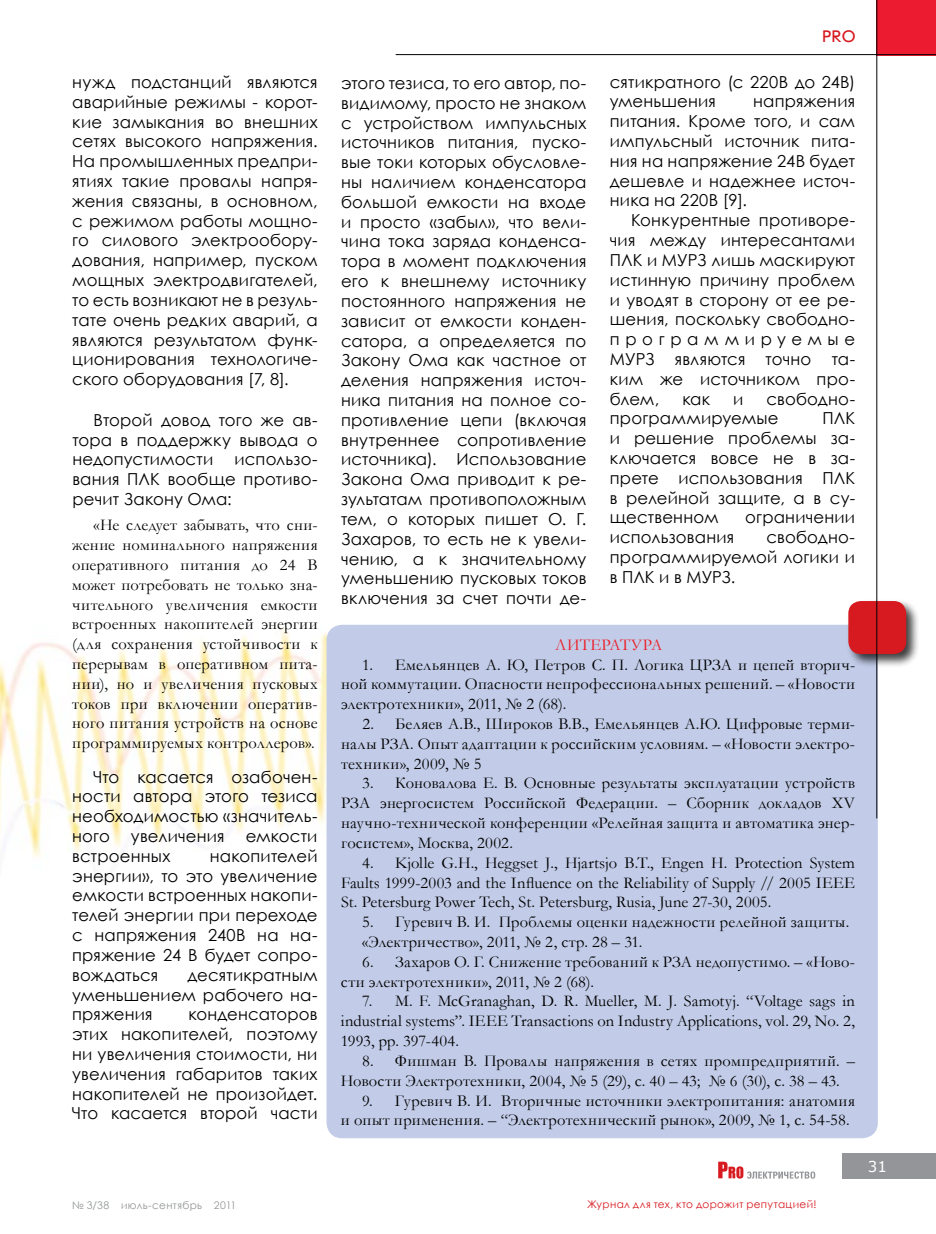
<style>
.page{position:relative;width:936px;height:1234px;background:#fff}
.page>*{position:absolute;margin:0;border:0;box-sizing:border-box;transform-origin:0 0}
.t1{font:16.5px/19.8px "Century Gothic";letter-spacing:.01em;color:#000;text-align:justify}
.t2{font:16.5px/19.8px "Garamond";letter-spacing:.015em;color:#000;text-align:justify}
.t3{font:16.5px "Garamond";color:#ed1c24}
.t4{font:16.5px "Journal Sans Serif Plain";color:#d71920}
.t5{font:15px "Verdana";color:#fff}
.t6{font:10.5px "Century Gothic";letter-spacing:.03em;color:#d71920}
.t7{font:10.5px "Century Gothic";letter-spacing:.03em;color:#939598}
</style>
<div class="page">
<img style="left:0;top:629px;width:326px;height:253px">
<div style="left:326px;top:624px;width:551px;height:513px;background:#c2cce8;border-radius:16px"></div>
<div style="left:846px;top:598px;width:74px;height:70px;background:#000;opacity:.75"></div>
<div style="left:848px;top:601px;width:58px;height:53px;background:#d71920;border-radius:13px"></div>
<div style="left:842px;top:1152px;width:93px;height:26px;background:#939598"></div>
<svg style="left:718px;top:1161px;width:97px;height:17px"></svg>
<div style="left:876px;top:0;width:59px;height:55px;background:#ed1b30"></div>
<hr style="left:876px;top:0;width:1px;height:818px;background:#000">
<hr style="left:395px;top:54px;width:540px;height:1px;background:#000">
<p class="t4" style="left:822px;top:27px;width:35px">pro</p>
<p class="t1" style="left:72px;top:72px;width:247px">нужд подстанций являются аварийные режимы - корот&shy;кие замыкания во внешних сетях высокого напряжения.<br>На промышленных предпри&shy;ятиях такие провалы напря&shy;жения связаны, в основном, с режимом работы мощно&shy;го силового электрообору&shy;дования, например, пуском мощных электродвигателей, то есть возникают не в резуль&shy;тате очень редких аварий, а являются результатом функ&shy;ционирования технологиче&shy;ского оборудования [7, 8].</p>
<p class="t1" style="left:341px;top:73px;width:247px">этого тезиса, то его автор, по&shy;видимому, просто не знаком с устройством импульсных источников питания, пуско&shy;вые токи которых обусловле&shy;ны наличием конденсатора большой емкости на входе и просто «забыл», что вели&shy;чина тока заряда конденса&shy;тора в момент подключения его к внешнему источнику постоянного напряжения не зависит от емкости конден&shy;сатора, а определяется по Закону Ома как частное от деления напряжения источ&shy;ника питания на полное со&shy;противление цепи (включая внутреннее сопротивление источника). Использование Закона Ома приводит к ре&shy;зультатам противоположным тем, о которых пишет О. Г.<br>Захаров, то есть не к увели&shy;чению, а к значительному уменьшению пусковых токов включения за счет почти де-</p>
<p class="t1" style="left:609px;top:71px;width:247px">сятикратного (с 220В до 24В) уменьшения</p>
<p class="t1" style="left:609px;top:91px;width:247px;text-indent:143px">напряжения питания. Кроме того, и сам импульсный источник пита&shy;ния на напряжение 24В будет дешевле и надежнее источ&shy;ника на 220В [9].</p>
<p class="t1" style="left:609px;top:210px;width:247px;text-indent:21px">Конкурентные противоре&shy;чия между интересантами ПЛК и МУРЗ лишь маскируют истинную причину проблем и уводят в сторону от ее ре&shy;шения, поскольку свободно&shy;программируемые МУРЗ являются точно та&shy;ким же источником про&shy;блем,</p>
<p class="t1" style="left:609px;top:388px;width:247px;text-indent:157px">свободно&shy;программируемые</p>
<p class="t1" style="left:682px;top:388px;width:29px">как</p>
<p class="t1" style="left:733px;top:388px;width:12px">и</p>
<p class="t1" style="left:609px;top:408px;width:247px;text-indent:213px">ПЛК и решение проблемы за&shy;ключается вовсе не в за&shy;прете использования ПЛК в релейной защите, а в су&shy;щественном</p>
<p class="t1" style="left:72px;top:409px;width:247px;text-indent:21px">Второй довод того же ав&shy;тора в поддержку вывода о недопустимости</p>
<p class="t1" style="left:72px;top:449px;width:247px;text-indent:162px">использо&shy;вания ПЛК вообще противо&shy;речит Закону Ома:</p>
<p class="t2" style="left:72px;top:514px;width:247px;text-indent:21px">«Не следует забывать, что сни&shy;жение номинального напряжения оперативного питания до 24 В может потребовать не только зна&shy;чительного увеличения емкости встроенных накопителей энергии (для сохранения устойчивости к перерывам в оперативном пита&shy;нии), но и увеличения пусковых токов при включении оператив&shy;ного питания устройств на основе программируемых контроллеров».</p>
<p class="t1" style="left:745px;top:507px;width:111px">ограничении</p>
<p class="t1" style="left:609px;top:527px;width:247px;text-indent:157px">свободно&shy;программируемой логики и в ПЛК и в МУРЗ.</p>
<p class="t1" style="left:609px;top:527px;width:126px">использования</p>
<p class="t3" style="left:555px;top:633px;width:58px">Литература</p>
<p class="t2" style="left:341px;top:654px;width:515px;text-indent:21px">1. Емельянцев А. Ю, Петров С. П. Логика ЦРЗА и цепей вторич&shy;ной коммутации. Опасности непрофессиональных решений. – «Новости электротехники», 2011, № 2 (68).</p>
<p class="t2" style="left:341px;top:713px;width:515px;text-indent:21px">2. Беляев А.В., Широков В.В., Емельянцев А.Ю. Цифровые терми&shy;налы РЗА. Опыт адаптации к российским условиям. – «Новости электро&shy;техники», 2009, № 5</p>
<p class="t2" style="left:341px;top:772px;width:515px;text-indent:21px">3. Коновалова Е. В. Основные результаты эксплуатации устройств РЗА энергосистем Российской Федерации. – Сборник докладов XV научно-технической конференции «Релейная защита и автоматика энер&shy;госистем», Москва, 2002.</p>
<p class="t2" style="left:341px;top:852px;width:515px;text-indent:21px">4. Kjolle G.H., Heggset J., Hjartsjo B.T., Engen H. Protection System Faults 1999-2003 and the Influence on the Reliability of Supply // 2005 IEEE St. Petersburg Power Tech, St. Petersburg, Rusia, June 27-30, 2005.</p>
<p class="t2" style="left:362px;top:911px;width:488px">5. Гуревич В. И. Проблемы оценки надежности релейной защиты. «Электричество», 2011, № 2, стр. 28 – 31.</p>
<p class="t2" style="left:341px;top:951px;width:515px;text-indent:21px">6. Захаров О. Г. Снижение требований к РЗА недопустимо. – «Ново&shy;сти электротехники», 2011, № 2 (68).</p>
<p class="t2" style="left:341px;top:990px;width:515px;text-indent:21px">7. M. F. McGranaghan, D. R. Mueller, M. J. Samotyj. “Voltage sags in industrial systems”. IEEE Transactions on Industry Applications, vol. 29, No. 2, 1993, pp. 397-404.</p>
<p class="t2" style="left:341px;top:1050px;width:515px;text-indent:21px">8. Фишман В. Провалы напряжения в сетях промпредприятий. –<br>Новости Электротехники, 2004, № 5 (29), с. 40 – 43; № 6 (30), с. 38 – 43.</p>
<p class="t2" style="left:341px;top:1089px;width:515px;text-indent:21px">9. Гуревич В. И. Вторичные источники электропитания: анатомия и опыт применения. – “Электротехнический рынок», 2009, № 1, с. 54-58.</p>
<p class="t1" style="left:72px;top:766px;width:247px;text-indent:21px">Что касается озабочен&shy;ности автора этого тезиса необходимостью «значитель&shy;ного</p>
<p class="t1" style="left:131px;top:825px;width:95px">увеличения</p>
<p class="t1" style="left:246px;top:825px;width:73px">емкости</p>
<p class="t1" style="left:72px;top:845px;width:100px">встроенных</p>
<p class="t1" style="left:72px;top:845px;width:247px;text-indent:138px">накопителей энергии», то это увеличение емкости встроенных накопи&shy;телей энергии при переходе с напряжения 240В на на&shy;пряжение 24 В будет сопро&shy;вождаться</p>
<p class="t1" style="left:72px;top:964px;width:247px;text-indent:115px">десятикратным уменьшением рабочего на&shy;пряжения</p>
<p class="t1" style="left:72px;top:1003px;width:247px;text-indent:116px">конденсаторов этих накопителей, поэтому ни увеличения стоимости, ни увеличения габаритов таких накопителей не произойдет.<br>Что касается второй части</p>
<p class="t7" style="left:72px;top:1197px;width:165px">№ 3/38 июль-сентябрь 2011</p>
<p class="t6" style="left:587px;top:1196px;width:231px">Журнал для тех, кто дорожит репутацией!</p>
<p class="t5" style="left:867px;top:1156px;width:21px">31</p>
</div>
